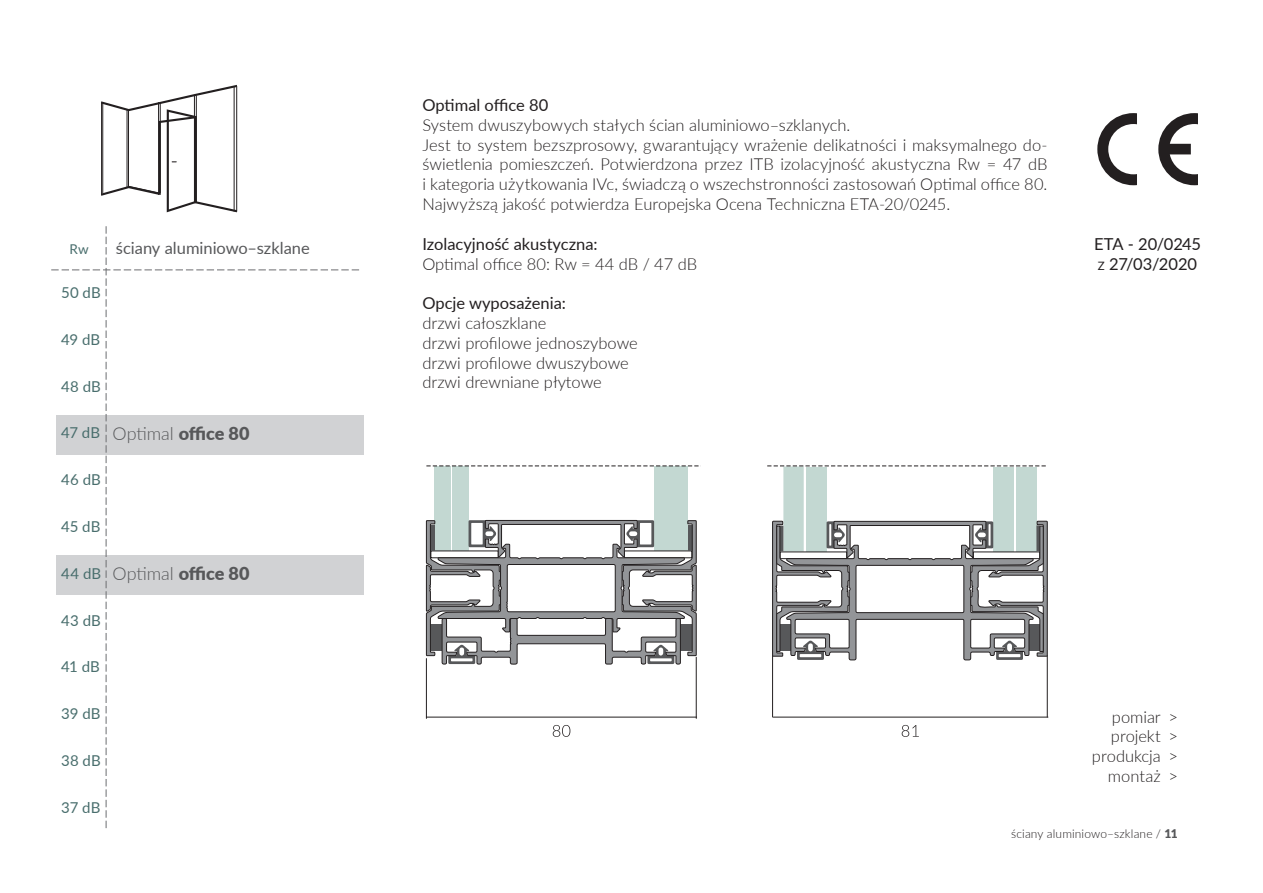
<style>
.page{position:relative;width:1263px;height:893px;background:#fff}
.page>*{position:absolute;margin:0;border:0;box-sizing:border-box;transform-origin:0 0}
.t1{font:900 18px "Lato";letter-spacing:-.01em;color:#57585a}
.t2{font:300 16.5px/19.8px "Lato";color:#231f20;text-align:justify}
.t3{font:16.5px "Lato";color:#231f20}
.t4{font:16.5px "Lato";color:#57585a}
.t5{font:16.5px "Lato";letter-spacing:-.005em;color:#231f20}
.t6{font:15px "Lato";letter-spacing:.005em;color:#496e6d}
.t7{font:13.5px "Lato";color:#496e6d}
.t8{font:300 12px "Lato";letter-spacing:.01em;color:#231f20}
.s1{font-weight:300}
.s2{font-size:11.55px}
.s3{font-weight:900;color:#57585a}
</style>
<div class="page">
<svg style="left:51px;top:226px;width:308px;height:602px"></svg>
<svg style="left:1097px;top:113px;width:101px;height:72px"></svg>
<svg style="left:101px;top:85px;width:136px;height:127px"></svg>
<hr style="left:426px;top:659px;width:1px;height:59px;background:#231f20">
<hr style="left:696px;top:657px;width:1px;height:61px;background:#231f20">
<svg style="left:553px;top:725px;width:17px;height:12px"></svg>
<div style="left:435px;top:466px;width:16px;height:84px;background:#c3d8d2"></div>
<div style="left:452px;top:466px;width:16px;height:84px;background:#c3d8d2"></div>
<div style="left:654px;top:466px;width:16px;height:84px;background:#c3d8d2"></div>
<div style="left:672px;top:466px;width:16px;height:84px;background:#c3d8d2"></div>
<svg style="left:426px;top:466px;width:275px;height:1px"></svg>
<svg style="left:426px;top:520px;width:271px;height:144px"></svg>
<hr style="left:426px;top:717px;width:271px;height:1px;background:#231f20">
<hr style="left:772px;top:656px;width:1px;height:61px;background:#231f20">
<hr style="left:1047px;top:656px;width:1px;height:61px;background:#231f20">
<svg style="left:902px;top:725px;width:17px;height:12px"></svg>
<hr style="left:773px;top:717px;width:275px;height:1px;background:#231f20">
<svg style="left:767px;top:466px;width:281px;height:194px"></svg>
<p class="t7" style="left:70px;top:240px;width:21px">Rw</p>
<p class="t6" style="left:61px;top:282px;width:41px">50 dB</p>
<p class="t6" style="left:61px;top:329px;width:41px">49 dB</p>
<p class="t6" style="left:61px;top:375px;width:41px">48 dB</p>
<p class="t6" style="left:61px;top:422px;width:40px">47 dB</p>
<p class="t6" style="left:61px;top:469px;width:41px">46 dB</p>
<p class="t6" style="left:61px;top:516px;width:41px">45 dB</p>
<p class="t6" style="left:61px;top:563px;width:41px">44 dB</p>
<p class="t6" style="left:61px;top:609px;width:41px">43 dB</p>
<p class="t6" style="left:61px;top:656px;width:40px">41 dB</p>
<p class="t6" style="left:61px;top:703px;width:41px">39 dB</p>
<p class="t6" style="left:61px;top:750px;width:41px">38 dB</p>
<p class="t6" style="left:61px;top:797px;width:41px">37 dB</p>
<p class="t4" style="left:116px;top:236px;width:196px">ściany aluminiowo–szklane</p>
<p class="t1" style="left:112px;top:420px;width:139px"><span class="s1">Optimal</span> office 80</p>
<p class="t1" style="left:112px;top:560px;width:139px"><span class="s1">Optimal</span> office 80</p>
<p class="t3" style="left:422px;top:93px;width:127px">Optimal office 80</p>
<p class="t2" style="left:422px;top:114px;width:429px">System dwuszybowych stałych ścian aluminiowo–szklanych.</p>
<p class="t2" style="left:422px;top:134px;width:627px">Jest to system bezszprosowy, gwarantujący wrażenie delikatności i maksymalnego do&shy;świetlenia pomieszczeń. Potwierdzona przez ITB izolacyjność akustyczna Rw = 47 dB i kategoria użytkowania IVc, świadczą o wszechstronności zastosowań Optimal office 80.<br>Najwyższą jakość potwierdza Europejska Ocena Techniczna ETA-20/0245.</p>
<p class="t3" style="left:422px;top:232px;width:177px">Izolacyjność akustyczna:</p>
<p class="t2" style="left:422px;top:253px;width:276px">Optimal office 80: Rw = 44 dB / 47 dB</p>
<p class="t3" style="left:422px;top:291px;width:145px">Opcje wyposażenia:</p>
<p class="t2" style="left:422px;top:312px;width:126px">drzwi całoszklane</p>
<p class="t2" style="left:422px;top:332px;width:217px">drzwi profilowe jednoszybowe</p>
<p class="t2" style="left:422px;top:352px;width:208px">drzwi profilowe dwuszybowe</p>
<p class="t2" style="left:422px;top:372px;width:181px">drzwi drewniane płytowe</p>
<p class="t5" style="left:1094px;top:232px;width:108px">ETA - 20/0245</p>
<p class="t5" style="left:1098px;top:252px;width:101px"><span class="s2">z</span> 27/03/2020</p>
<p class="t2" style="left:1112px;top:706px;width:68px">pomiar &gt;</p>
<p class="t2" style="left:1111px;top:726px;width:69px">projekt &gt;</p>
<p class="t2" style="left:1092px;top:746px;width:87px">produkcja &gt;</p>
<p class="t2" style="left:1108px;top:765px;width:71px">montaż &gt;</p>
<p class="t8" style="left:1011px;top:825px;width:168px">ściany aluminiowo–szklane / <span class="s3">11</span></p>
</div>
